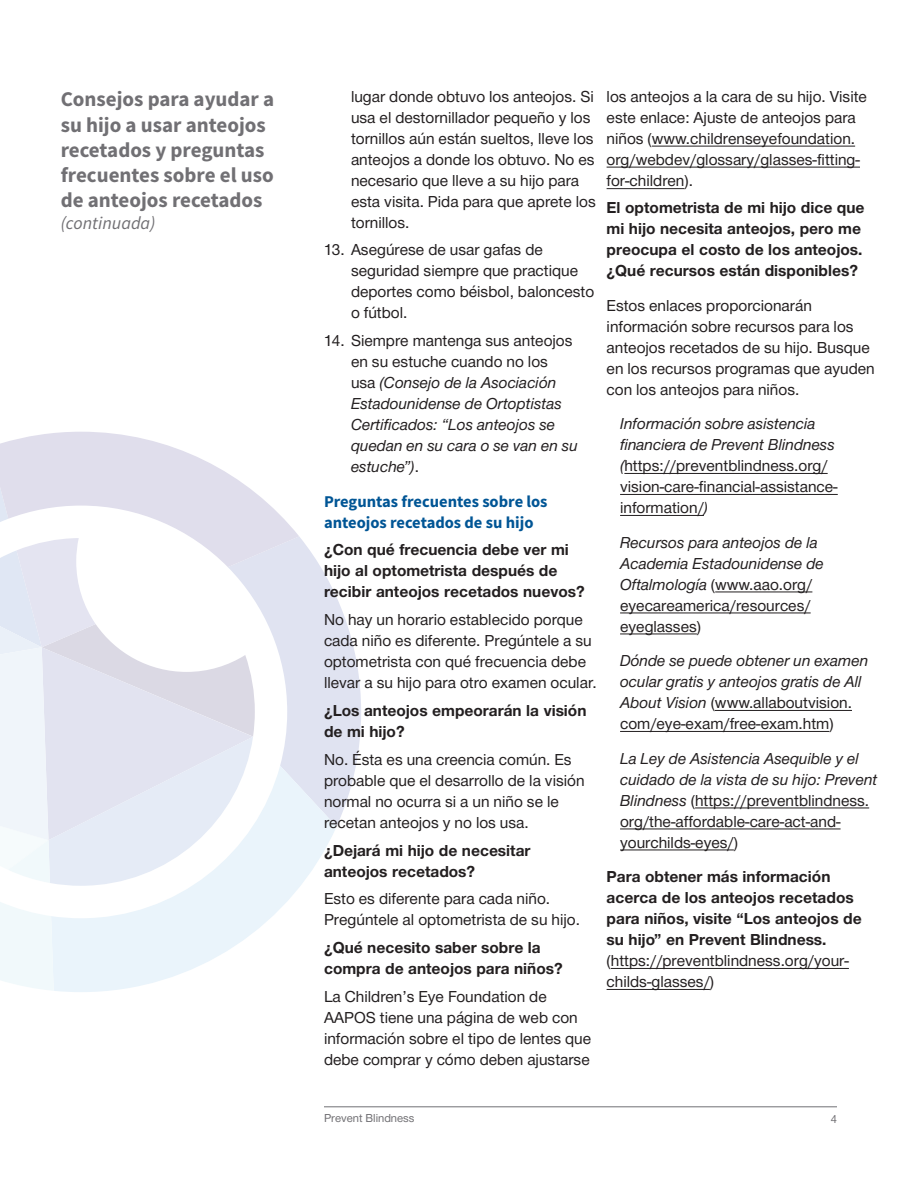
<style>
.page{position:relative;width:918px;height:1188px;background:#fff}
.page>*{position:absolute;margin:0;border:0;box-sizing:border-box;transform-origin:0 0}
.t1{font:700 21px/25.2px "Source Sans Pro";color:#717074}
.t2{font:italic 18px "Source Sans Pro";color:#717074}
.t3{font:16.5px/21px "Helvetica Neue H55";color:#231f20}
.t4{font:16.5px/21px "Helvetica Neue H75";color:#231f20}
.t5{font:16.5px/21px "Helvetica Neue H56";color:#231f20}
.t6{font:700 16.5px/21px "Source Sans Pro";color:#005595}
.t7{font:12px "Helvetica Neue H55";color:#717074}
.s1{font-family:"Helvetica Neue H55"}
.s2{font-family:"Helvetica Neue H56"}
</style>
<div class="page">
<svg style="left:54px;top:886px;width:246px;height:106px;fill:#eaf4fb"></svg>
<svg style="left:0;top:902px;width:54px;height:89px"></svg>
<svg style="left:0;top:432px;width:361px;height:454px"></svg>
<hr style="left:324px;top:1107px;width:513px;height:1px;background:#717074">
<hr style="left:624px;top:473px;width:204px;height:1px;background:#231f20">
<hr style="left:620px;top:494px;width:218px;height:1px;background:#231f20">
<hr style="left:620px;top:515px;width:84px;height:1px;background:#231f20">
<hr style="left:715px;top:592px;width:97px;height:1px;background:#231f20">
<hr style="left:620px;top:613px;width:191px;height:1px;background:#231f20">
<hr style="left:620px;top:634px;width:77px;height:1px;background:#231f20">
<hr style="left:715px;top:710px;width:137px;height:1px;background:#231f20">
<hr style="left:620px;top:731px;width:209px;height:1px;background:#231f20">
<hr style="left:695px;top:808px;width:174px;height:1px;background:#231f20">
<hr style="left:620px;top:829px;width:221px;height:1px;background:#231f20">
<hr style="left:620px;top:850px;width:114px;height:1px;background:#231f20">
<hr style="left:611px;top:968px;width:238px;height:1px;background:#231f20">
<hr style="left:607px;top:989px;width:103px;height:1px;background:#231f20">
<hr style="left:652px;top:146px;width:203px;height:1px;background:#231f20">
<hr style="left:607px;top:167px;width:253px;height:1px;background:#231f20">
<hr style="left:607px;top:188px;width:77px;height:1px;background:#231f20">
<p class="t1" style="left:61px;top:87px;width:215px">Consejos para ayudar a su hijo a usar anteojos recetados y preguntas frecuentes sobre el uso de anteojos recetados</p>
<p class="t2" style="left:61px;top:211px;width:96px">(continuada)</p>
<p class="t3" style="left:351px;top:87px;width:246px">lugar donde obtuvo los anteojos. Si usa el destornillador pequeño y los tornillos aún están sueltos, lleve los anteojos a donde los obtuvo. No es necesario que lleve a su hijo para esta visita. Pida para que aprete los tornillos.</p>
<p class="t3" style="left:351px;top:241px;width:245px;text-indent:-27px">13. Asegúrese de usar gafas de seguridad siempre que practique deportes como béisbol, baloncesto o fútbol.</p>
<p class="t5" style="left:351px;top:332px;width:228px;text-indent:-27px"><span class="s1">14. Siempre mantenga sus anteojos en su estuche cuando no los<br>usa</span> (Consejo de la Asociación<br>Estadounidense de Ortoptistas<br>Certificados: “Los anteojos se quedan en su cara o se van en su estuche”)<span class="s1">.</span></p>
<p class="t6" style="left:324px;top:491px;width:225px">Preguntas frecuentes sobre los anteojos recetados de su hijo</p>
<p class="t4" style="left:324px;top:541px;width:262px">¿Con qué frecuencia debe ver mi hijo al optometrista después de recibir anteojos recetados nuevos?</p>
<p class="t3" style="left:324px;top:611px;width:274px">No hay un horario establecido porque cada niño es diferente. Pregúntele a su optometrista con qué frecuencia debe llevar a su hijo para otro examen ocular.</p>
<p class="t4" style="left:324px;top:701px;width:264px">¿Los anteojos empeorarán la visión de mi hijo?</p>
<p class="t3" style="left:324px;top:750px;width:262px">No. Ésta es una creencia común. Es probable que el desarrollo de la visión normal no ocurra si a un niño se le recetan anteojos y no los usa.</p>
<p class="t4" style="left:324px;top:841px;width:208px">¿Dejará mi hijo de necesitar anteojos recetados?</p>
<p class="t3" style="left:324px;top:890px;width:258px">Esto es diferente para cada niño.<br>Pregúntele al optometrista de su hijo.</p>
<p class="t4" style="left:324px;top:938px;width:240px">¿Qué necesito saber sobre la compra de anteojos para niños?</p>
<p class="t3" style="left:324px;top:987px;width:269px">La Children’s Eye Foundation de AAPOS tiene una página de web con información sobre el tipo de lentes que debe comprar y cómo deben ajustarse</p>
<p class="t3" style="left:607px;top:87px;width:262px">los anteojos a la cara de su hijo. Visite este enlace: Ajuste de anteojos para niños (www.childrenseyefoundation. org/webdev/glossary/glasses-fitting&shy;for-children).</p>
<p class="t4" style="left:607px;top:199px;width:259px">El optometrista de mi hijo dice que mi hijo necesita anteojos, pero me preocupa el costo de los anteojos. ¿Qué recursos están disponibles?</p>
<p class="t3" style="left:607px;top:296px;width:270px">Estos enlaces proporcionarán información sobre recursos para los anteojos recetados de su hijo. Busque en los recursos programas que ayuden con los anteojos para niños.</p>
<p class="t3" style="left:620px;top:415px;width:219px"><span class="s2">Información sobre asistencia financiera de Prevent Blindness (</span>https://preventblindness.org/ vision-care-financial-assistance&shy;information/<span class="s2">)</span></p>
<p class="t5" style="left:620px;top:533px;width:205px">Recursos para anteojos de la<br>Academia Estadounidense de<br>Oftalmología <span class="s1">(www.aao.org/ eyecareamerica/resources/ eyeglasses)</span></p>
<p class="t5" style="left:620px;top:652px;width:250px">Dónde se puede obtener un examen ocular gratis y anteojos gratis de All About Vision <span class="s1">(www.allaboutvision. com/eye-exam/free-exam.htm)</span></p>
<p class="t3" style="left:620px;top:749px;width:259px"><span class="s2">La Ley de Asistencia Asequible y el cuidado de la vista de su hijo: Prevent Blindness</span> (https://preventblindness. org/the-affordable-care-act-and&shy;yourchilds-eyes/)</p>
<p class="t4" style="left:607px;top:868px;width:257px">Para obtener más información acerca de los anteojos recetados para niños, visite “Los anteojos de su hijo” en Prevent Blindness. <span class="s1">(https://preventblindness.org/your&shy;childs-glasses/)</span></p>
<p class="t7" style="left:324px;top:1110px;width:92px">Prevent Blindness</p>
<p class="t7" style="left:831px;top:1111px;width:8px">4</p>
</div>
